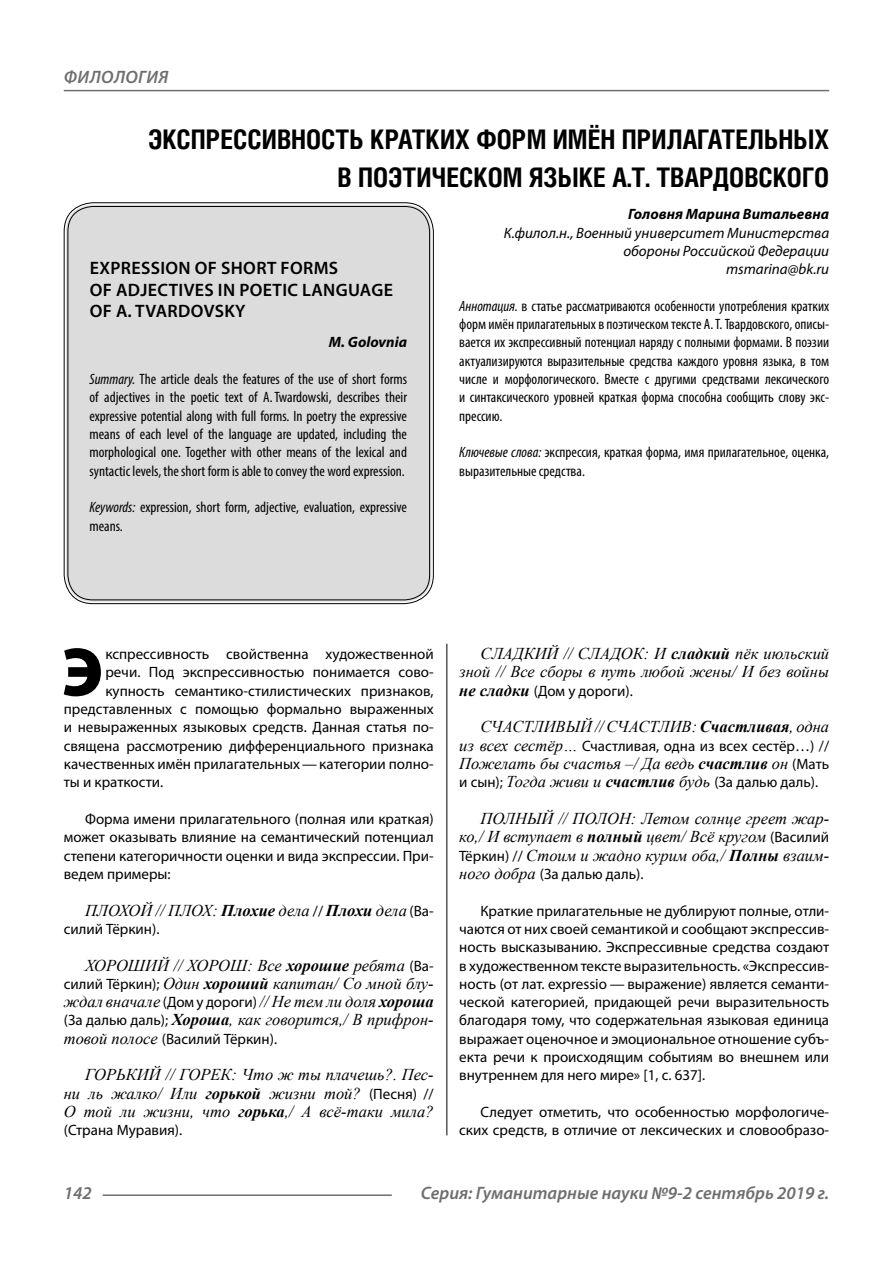
<style>
.page{position:relative;width:893px;height:1263px;background:#fff}
.page>*{position:absolute;margin:0;border:0;box-sizing:border-box;transform-origin:0 0}
.Bukvica{font:900 69.3px "Myriad Pro";color:#000}
.Header{font:700 27px/37.5px "Helios Cond C";color:#000;text-align:right}
.Header-eng{font:600 18px/21.6px "Myriad Pro";letter-spacing:.02em;color:#000}
.t1{font:italic 600 18px "Myriad Pro";color:#6e6e6e}
.Normal{font:italic 16.5px/18.3px "Times New Roman";color:#000;text-align:justify}
.Normal-2{font:15px/18.3px "Myriad Pro";color:#000;text-align:justify}
.Annotation-rus{font:condensed 15px/18.3px "Myriad Pro";color:#000;text-align:justify}
.Annotation-eng{font:condensed 15px/18.3px "Myriad Pro";color:#000;text-align:justify}
.Bukvica-2{font:15px "Myriad Pro";color:#000}
.Author-doc{font:italic 15px/18.3px "Myriad Pro";color:#000;text-align:right}
.Author{font:italic 700 15px "Myriad Pro";color:#000}
.Author-email{font:italic 15px "Myriad Pro";color:#000}
.Author-eng{font:italic 700 15px "Myriad Pro";color:#000}
.s1{font-style:italic}
.s2{font-weight:700}
.s3{font-family:"Myriad Pro";font-style:normal;font-size:15px}
.s4{font-family:"Times New Roman";font-style:italic;font-size:16.5px}
.s5{font-family:"Times New Roman";font-weight:700;font-style:italic;font-size:16.5px}
</style>
<div class="page">
<hr style="left:446px;top:128px;width:1px;height:1007px;background:#000">
<div style="left:43px;top:0;width:786px;height:644px;background:#fff"></div>
<div style="left:66px;top:205px;width:365px;height:397px;background:#dcdcdc;border-radius:27px"></div>
<hr style="left:103px;top:1194px;width:289px;height:2px;background:#6e6e6e">
<hr style="left:64px;top:90px;width:765px;height:1px;background:#6e6e6e">
<p class="t1" style="left:64px;top:66px;width:27px">Филологи</p>
<p class="t1" style="left:158px;top:66px;width:11px">я</p>
<p class="Header" style="left:148px;top:120px;width:683px">ЭКСПРЕССИВНОСТЬ КРАТКИХ ФОРМ ИМЁН ПРИЛАГАТЕЛЬНЫХ<br>В ПОЭТИЧЕСКОМ ЯЗЫКЕ А.Т. ТВАРДОВСКОГО</p>
<p class="Author" style="left:628px;top:204px;width:203px">Головня Марина Витальевна</p>
<p class="Author-doc" style="left:504px;top:223px;width:327px">К.филол.н., Военный университет Министерства обороны Российской Федерации</p>
<p class="Author-email" style="left:726px;top:260px;width:105px">msmarina@bk.ru</p>
<p class="Annotation-rus" style="left:459px;top:296px;width:371px"><span class="s1">Аннотация.</span> в статье рассматриваются особенности употребления кратких форм имён прилагательных в поэтическом тексте А.Т. Твардовского, описы&shy;вается их экспрессивный потенциал наряду с полными формами. В поэзии актуализируются выразительные средства каждого уровня языка, в том числе и морфологического. Вместе с другими средствами лексического и синтаксического уровней краткая форма способна сообщить слову экс&shy;прессию.</p>
<p class="Annotation-rus" style="left:459px;top:443px;width:371px"><span class="s1">Ключевые слова:</span> экспрессия, краткая форма, имя прилагательное, оценка, выразительные средства.</p>
<p class="Header-eng" style="left:90px;top:257px;width:305px">EXPRESSION OF SHORT FORMS<br>OF ADJECTIVES IN POETIC LANGUAGE<br>OF А. TVARDOVSKY</p>
<p class="Author-eng" style="left:329px;top:333px;width:80px">M. Golovnia</p>
<p class="Annotation-eng" style="left:90px;top:370px;width:319px"><span class="s1">Summary.</span> The article deals the features of the use of short forms of adjectives in the poetic text of A.Twardowski, describes their expressive potential along with full forms. In poetry the expressive means of each level of the language are updated, including the morphological one. Together with other means of the lexical and syntactic levels, the short form is able to convey the word expression.</p>
<p class="Annotation-eng" style="left:90px;top:498px;width:319px"><span class="s1">Keywords:</span> expression, short form, adjective, evaluation, expressive means.</p>
<p class="Bukvica" style="left:62px;top:626px;width:43px">Э</p>
<p class="Bukvica-2" style="left:105px;top:645px;width:330px">кспрессивность свойственна художественной</p>
<p class="Bukvica-2" style="left:105px;top:663px;width:330px">речи. Под экспрессивностью понимается сово-</p>
<p class="Bukvica-2" style="left:105px;top:681px;width:330px">купность семантико-стилистических признаков,</p>
<p class="Bukvica-2" style="left:64px;top:700px;width:371px">представленных с помощью формально выраженных</p>
<p class="Bukvica-2" style="left:64px;top:718px;width:371px">и невыраженных языковых средств. Данная статья по-</p>
<p class="Bukvica-2" style="left:64px;top:736px;width:371px">священа рассмотрению дифференциального признака</p>
<p class="Bukvica-2" style="left:64px;top:755px;width:371px">качественных имён прилагательных—категории полно-</p>
<p class="Bukvica-2" style="left:64px;top:773px;width:101px">ты и краткости.</p>
<p class="Normal-2" style="left:64px;top:809px;width:371px;text-indent:21px">Форма имени прилагательного (полная или краткая) может оказывать влияние на семантический потенциал степени категоричности оценки и вида экспрессии. При&shy;ведем примеры:</p>
<p class="Normal" style="left:85px;top:900px;width:350px">ПЛОХОЙ // ПЛОХ: <span class="s2">Плохие</span> дела <span class="s3">//</span> <span class="s2">Плохи</span> дела <span class="s3">(Ва-</span></p>
<p class="Normal-2" style="left:64px;top:919px;width:97px">силий Тёркин).</p>
<p class="Normal" style="left:64px;top:955px;width:371px;text-indent:21px">ХОРОШИЙ // ХОРОШ: Все <span class="s2">хорошие</span> ребята <span class="s3">(Ва&shy;силий Тёркин);</span> Один <span class="s2">хороший</span> капитан/ Со мной блу&shy;ждал вначале <span class="s3">(Дом у дороги)</span> // Не тем ли доля <span class="s2">хороша </span><span class="s3">(За далью даль);</span> <span class="s2">Хороша</span>, как говорится,/ В прифрон-</p>
<p class="Normal-2" style="left:64px;top:1029px;width:215px"><span class="s4">товой полосе</span> (Василий Тёркин).</p>
<p class="Normal" style="left:64px;top:1065px;width:371px;text-indent:21px">ГОРЬКИЙ // ГОРЕК: Что ж ты плачешь?. Пес&shy;ни ль жалко/ Или <span class="s2">горькой</span> жизни той? <span class="s3">(Песня) // </span>О той ли жизни, что <span class="s2">горька</span>,/ А всё-таки мила?</p>
<p class="Normal-2" style="left:64px;top:1121px;width:120px">(Страна Муравия).</p>
<p class="Normal" style="left:459px;top:644px;width:371px;text-align:right">СЛАДКИЙ // СЛАДОК: И <span class="s2">сладкий</span> пёк июльский зной // Все сборы в путь любой жены/ И без войны</p>
<p class="Normal-2" style="left:459px;top:681px;width:175px"><span class="s5">не сладки</span> (Дом у дороги).</p>
<p class="Normal" style="left:480px;top:717px;width:350px">СЧАСТЛИВЫЙ // СЧАСТЛИВ: <span class="s2">Счастливая</span>, одна</p>
<p class="Normal-2" style="left:459px;top:736px;width:371px"><span class="s4">из всех сестёр…</span> Счастливая, одна из всех сестёр…) //</p>
<p class="Normal" style="left:459px;top:754px;width:371px">Пожелать бы счастья –/ Да ведь <span class="s2">счастлив</span> он <span class="s3">(Мать</span></p>
<p class="Normal-2" style="left:459px;top:773px;width:360px">и сын); <span class="s4">Тогда живи и</span> <span class="s5">счастлив</span> <span class="s4">будь</span> (За далью даль).</p>
<p class="Normal" style="left:459px;top:809px;width:371px;text-indent:21px">ПОЛНЫЙ // ПОЛОН: Летом солнце греет жар&shy;ко,/ И вступает в <span class="s2">полный</span> цвет/ Всё кругом <span class="s3">(Василий Тёркин) //</span> Стоим и жадно курим оба,/ <span class="s2">Полны</span> взаим-</p>
<p class="Normal-2" style="left:459px;top:864px;width:186px"><span class="s4">ного добра</span> (За далью даль).</p>
<p class="Normal-2" style="left:459px;top:901px;width:371px;text-indent:21px">Краткие прилагательные не дублируют полные, отли&shy;чаются от них своей семантикой и сообщают экспрессив&shy;ность высказыванию. Экспрессивные средства создают в художественном тексте выразительность. «Экспрессив&shy;ность (от лат. expressio — выражение) является семанти&shy;ческой категорией, придающей речи выразительность благодаря тому, что содержательная языковая единица выражает оценочное и эмоциональное отношение субъ&shy;екта речи к происходящим событиям во внешнем или внутреннем для него мире» [1, с. 637].</p>
<p class="Normal-2" style="left:459px;top:1103px;width:371px;text-align:right">Следует отметить, что особенностью морфологиче&shy;ских средств, в отличие от лексических и словообразо-</p>
<p class="t1" style="left:64px;top:1182px;width:30px">142</p>
<p class="t1" style="left:421px;top:1182px;width:410px">Серия: Гуманитарные науки №9-2 сентябрь 2019 г.</p>
</div>
